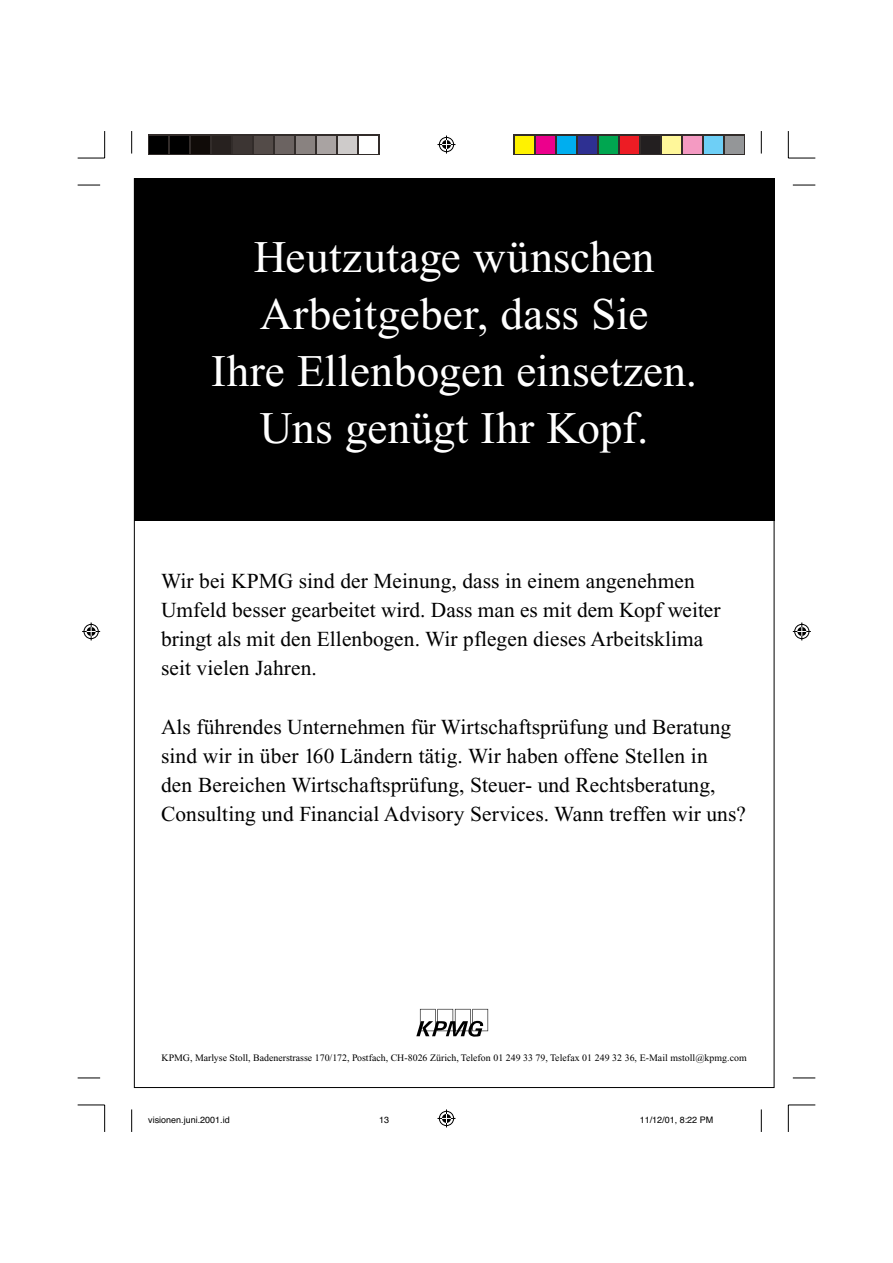
<style>
.page{position:relative;width:893px;height:1263px;background:#fff}
.page>*{position:absolute;margin:0;border:0;box-sizing:border-box;transform-origin:0 0}
.t1{font:45.15px/57px "Times New Roman";letter-spacing:.005em;color:#fff;text-align:center}
.t2{font:900 45px "Frutiger";color:#231f20}
.t3{font:21.45px/29.1px "Times New Roman";letter-spacing:.005em;color:#000}
.t4{font:9.9px "Times New Roman";color:#000}
.t5{font:9px "Helvetica";color:#000}
</style>
<div class="page">
<div style="left:134px;top:178px;width:640px;height:343px;background:#000"></div>
<svg style="left:416px;top:1009px;width:72px;height:28px"></svg>
<svg style="left:78px;top:185px;width:22px;height:1px"></svg>
<svg style="left:78px;top:1078px;width:22px;height:1px"></svg>
<svg style="left:792px;top:185px;width:23px;height:1px"></svg>
<svg style="left:792px;top:1078px;width:23px;height:1px"></svg>
<svg style="left:131px;top:131px;width:1px;height:23px"></svg>
<svg style="left:761px;top:131px;width:1px;height:23px"></svg>
<svg style="left:131px;top:1109px;width:1px;height:23px"></svg>
<svg style="left:761px;top:1109px;width:1px;height:23px"></svg>
<svg style="left:78px;top:131px;width:27px;height:28px"></svg>
<svg style="left:78px;top:1105px;width:27px;height:27px"></svg>
<svg style="left:788px;top:131px;width:27px;height:28px"></svg>
<svg style="left:788px;top:1105px;width:27px;height:27px"></svg>
<svg style="left:437px;top:135px;width:19px;height:19px"></svg>
<svg style="left:437px;top:1109px;width:19px;height:19px"></svg>
<svg style="left:82px;top:622px;width:19px;height:19px"></svg>
<svg style="left:792px;top:622px;width:19px;height:19px"></svg>
<svg style="left:148px;top:134px;width:231px;height:21px"></svg>
<div style="left:150px;top:136px;width:18px;height:18px;background:#000"></div>
<div style="left:171px;top:136px;width:18px;height:18px;background:#000"></div>
<div style="left:192px;top:136px;width:18px;height:18px;background:#100b08"></div>
<div style="left:213px;top:136px;width:18px;height:18px;background:#27211f"></div>
<div style="left:234px;top:136px;width:18px;height:18px;background:#3c3533"></div>
<div style="left:255px;top:136px;width:18px;height:18px;background:#534b48"></div>
<div style="left:276px;top:136px;width:18px;height:18px;background:#6b6361"></div>
<div style="left:297px;top:136px;width:18px;height:18px;background:#898280"></div>
<div style="left:318px;top:136px;width:18px;height:18px;background:#a9a3a2"></div>
<div style="left:339px;top:136px;width:18px;height:18px;background:#cecbca"></div>
<div style="left:360px;top:136px;width:18px;height:18px;background:#fff"></div>
<svg style="left:513px;top:134px;width:231px;height:21px"></svg>
<div style="left:515px;top:136px;width:18px;height:18px;background:#fff200"></div>
<div style="left:536px;top:136px;width:18px;height:18px;background:#ec008c"></div>
<div style="left:557px;top:136px;width:18px;height:18px;background:#00aeef"></div>
<div style="left:578px;top:136px;width:18px;height:18px;background:#2e3092"></div>
<div style="left:599px;top:136px;width:18px;height:18px;background:#00a650"></div>
<div style="left:620px;top:136px;width:18px;height:18px;background:#ed1c24"></div>
<div style="left:641px;top:136px;width:18px;height:18px;background:#231f20"></div>
<div style="left:662px;top:136px;width:18px;height:18px;background:#fff79a"></div>
<div style="left:683px;top:136px;width:18px;height:18px;background:#f49ac2"></div>
<div style="left:704px;top:136px;width:18px;height:18px;background:#6ecff6"></div>
<div style="left:725px;top:136px;width:18px;height:18px;background:#949698"></div>
<h1 class="t1" style="left:211px;top:233px;width:487px">Heutzutage wünschen<br>Arbeitgeber, dass Sie<br>Ihre Ellenbogen einsetzen.<br>Uns genügt Ihr Kopf.</h1>
<p class="t3" style="left:161px;top:568px;width:561px">Wir bei KPMG sind der Meinung, dass in einem angenehmen Umfeld besser gearbeitet wird. Dass man es mit dem Kopf weiter bringt als mit den Ellenbogen. Wir pflegen dieses Arbeitsklima seit vielen Jahren.</p>
<h2 class="t2" style="left:267px;top:595px;width:250px">(wie letzte</h2>
<p class="t3" style="left:161px;top:714px;width:586px">Als führendes Unternehmen für Wirtschaftsprüfung und Beratung sind wir in über 160 Ländern tätig. Wir haben offene Stellen in<br>den Bereichen Wirtschaftsprüfung, Steuer- und Rechtsberatung, Consulting und Financial Advisory Services. Wann treffen wir uns?</p>
<p class="t4" style="left:162px;top:1054px;width:586px">KPMG, Marlyse Stoll, Badenerstrasse 170/172, Postfach, CH-8026 Zürich, Telefon 01 249 33 79, Telefax 01 249 32 36, E-Mail mstoll@kpmg.com</p>
<p class="t5" style="left:148px;top:1116px;width:83px">visionen.juni.2001.id</p>
<p class="t5" style="left:379px;top:1116px;width:12px">13</p>
<p class="t5" style="left:639px;top:1116px;width:75px">11/12/01, 8:22 PM</p>
</div>
